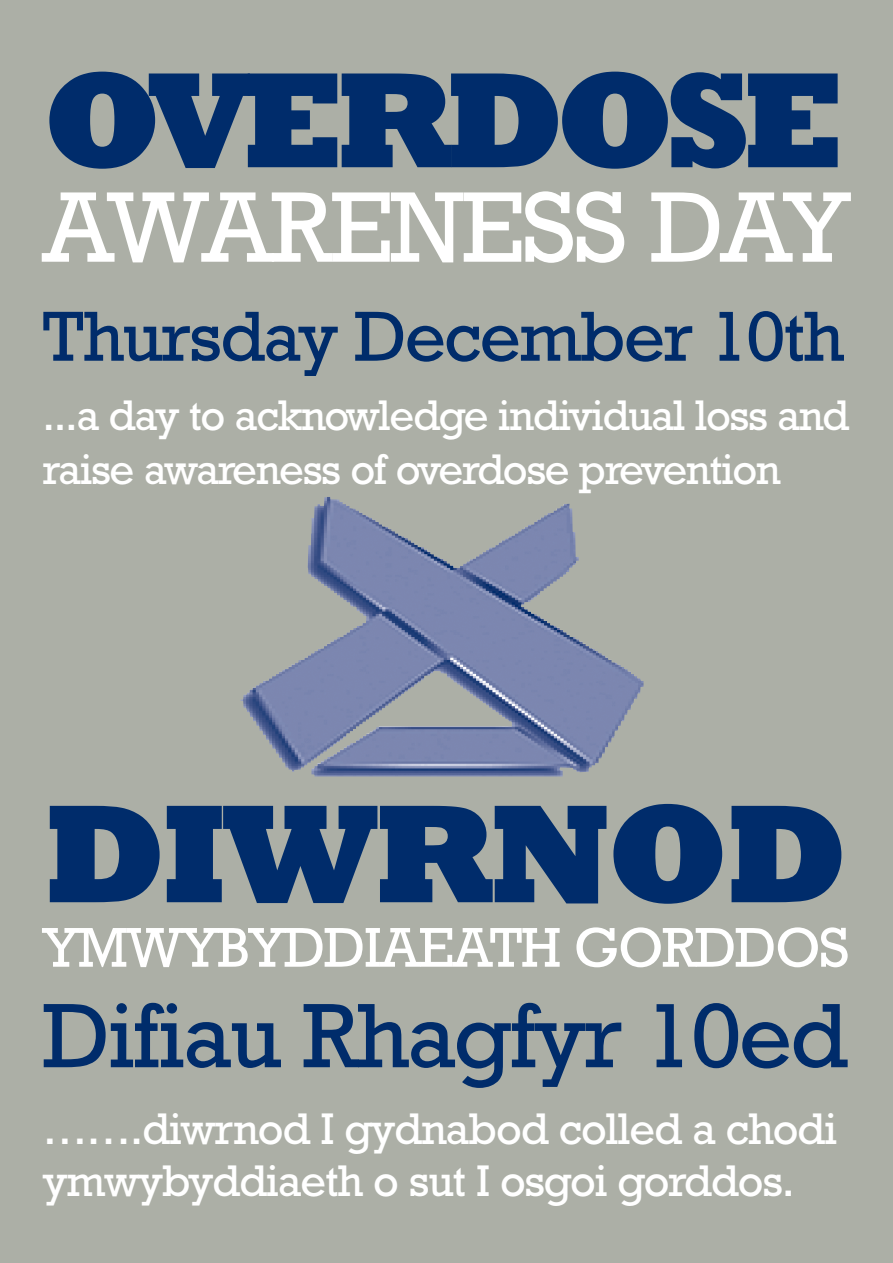
<style>
.page{position:relative;width:893px;height:1263px;background:#acafa6}
.page>*{position:absolute;margin:0;border:0;box-sizing:border-box;transform-origin:0 0}
.t1{font:800 141.9px "Rockwell";letter-spacing:-.035em;color:#002c6b}
.t2{font:800 138px "Rockwell";letter-spacing:-.07em;color:#002c6b}
.t3{font:102px "Rockwell";letter-spacing:-.025em;color:#fff}
.t4{font:93px "Rockwell";letter-spacing:-.025em;color:#002c6b}
.t5{font:72px "Rockwell";letter-spacing:-.025em;color:#002c6b}
.t6{font:57px "Rockwell";letter-spacing:-.025em;color:#fff}
.t7{font:45px/52.5px "Rockwell";letter-spacing:-.025em;color:#fff}
.t8{font:43.5px/54px "Rockwell";letter-spacing:-.035em;color:#fff}
</style>
<div class="page">
<img style="left:330px;top:499px;width:313px;height:278px">
<h2 class="t2" style="left:43px;top:74px;width:804px">OVERDOSE</h2>
<h3 class="t3" style="left:43px;top:192px;width:809px">AWARENESS DAY</h3>
<h3 class="t5" style="left:43px;top:312px;width:803px">Thursday December 10th</h3>
<p class="t8" style="left:43px;top:393px;width:808px">...a day to acknowledge individual loss and raise awareness of overdose prevention</p>
<h1 class="t1" style="left:43px;top:806px;width:807px">DIWRNOD</h1>
<h3 class="t6" style="left:43px;top:928px;width:808px">YMWYBYDDIAEATH GORDDOS</h3>
<h3 class="t4" style="left:43px;top:1004px;width:807px">Difiau Rhagfyr 10ed</h3>
<p class="t7" style="left:43px;top:1107px;width:796px">…….diwrnod I gydnabod colled a chodi ymwybyddiaeth o sut I osgoi gorddos.</p>
</div>
